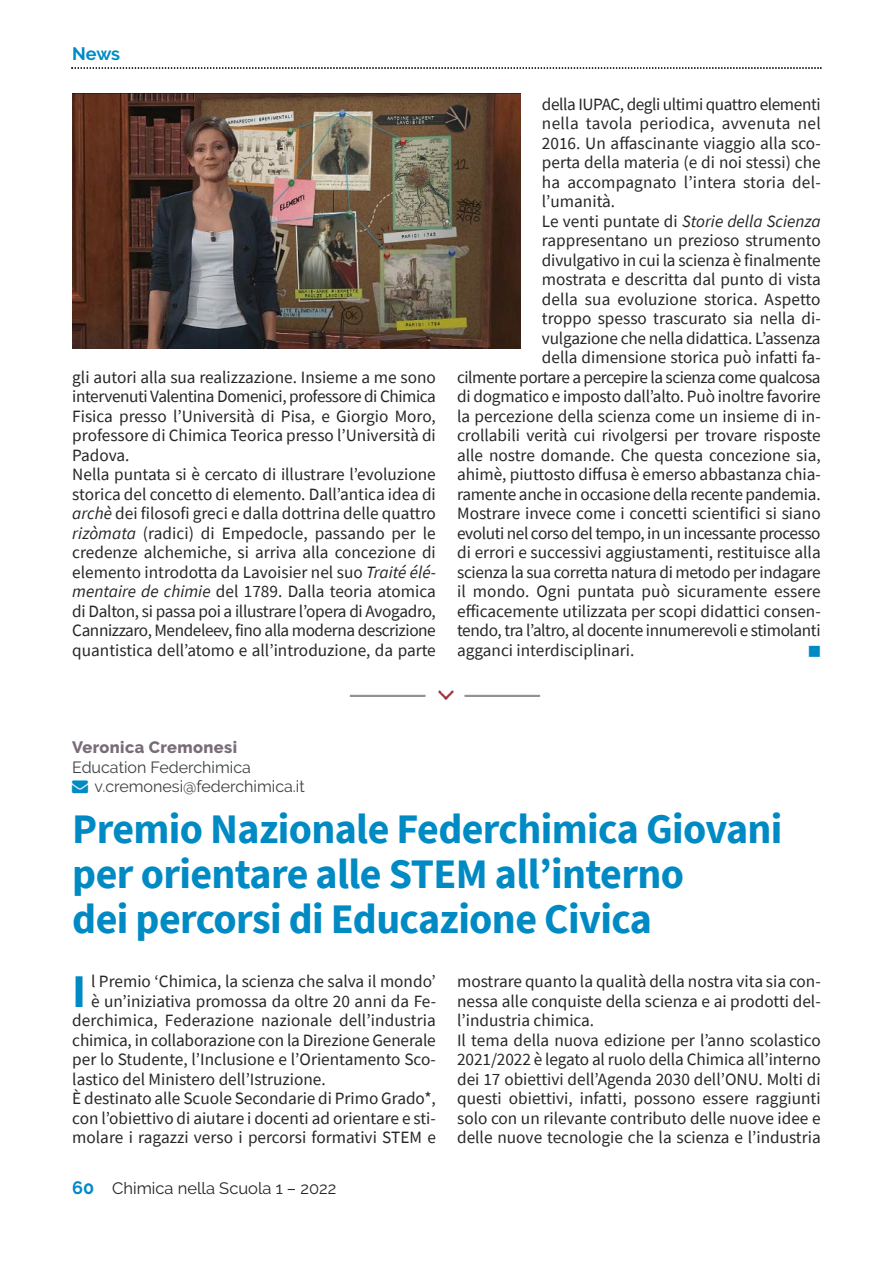
<style>
.page{position:relative;width:893px;height:1263px;background:#fff}
.page>*{position:absolute;margin:0;border:0;box-sizing:border-box;transform-origin:0 0}
.t1{font:700 46.8px "Source Sans Pro";color:#008ac4}
.t2{font:700 42px/45px "Source Sans Pro";letter-spacing:-.015em;color:#008ac4}
.t3{font:700 18px "Raleway";color:#008ac4}
.t4{font:17.25px/19.5px "Source Sans Pro";color:#272526;text-align:justify}
.t5{font:17.25px "Source Sans Pro";letter-spacing:-.025em;color:#272526}
.t6{font:italic 17.25px "Source Sans Pro";color:#272526}
.t7{font:16.5px "Raleway";color:#272526}
.t8{font:800 16.5px "Raleway";letter-spacing:.025em;color:#796c78}
.t9{font:16.2px "Raleway";color:#3f4042}
.t10{font:13.5px "Source Sans Pro";color:#008ac4}
.s1{font-style:italic}
.s2{font-style:normal}
.s3{font-weight:700;font-size:18px;color:#008ac4}
</style>
<div class="page">
<svg style="left:72px;top:67px;width:749px;height:2px"></svg>
<img style="left:349px;top:690px;width:192px;height:10px">
<img style="left:72px;top:94px;width:449px;height:255px">
<p class="t3" style="left:72px;top:44px;width:49px">News</p>
<p class="t4" style="left:72px;top:367px;width:365px">gli autori alla sua realizzazione. Insieme a me sono intervenuti Valentina Domenici, professore di Chimica Fisica presso l’Università di Pisa, e Giorgio Moro, professore di Chimica Teorica presso l’Università di Padova.</p>
<p class="t4" style="left:72px;top:464px;width:365px">Nella puntata si è cercato di illustrare l’evoluzione storica del concetto di elemento. Dall’antica idea di <span class="s1">archè</span> dei filosofi greci e dalla dottrina delle quattro <span class="s1">rizòmata</span> (radici) di Empedocle, passando per le credenze alchemiche, si arriva alla concezione di elemento introdotta da Lavoisier nel suo <span class="s1">Traité élé&shy;mentaire de chimie</span> del 1789. Dalla teoria atomica di Dalton, si passa poi a illustrare l’opera di Avogadro, Cannizzaro, Mendeleev, fino alla moderna descrizione quantistica dell’atomo e all’introduzione, da parte</p>
<p class="t4" style="left:542px;top:94px;width:280px">della IUPAC, degli ultimi quattro elementi nella tavola periodica, avvenuta nel 2016. Un affascinante viaggio alla sco&shy;perta della materia (e di noi stessi) che ha accompagnato l’intera storia del&shy;l’umanità.</p>
<p class="t6" style="left:542px;top:210px;width:280px"><span class="s2">Le venti puntate di</span> Storie della Scienza</p>
<p class="t4" style="left:542px;top:230px;width:280px">rappresentano un prezioso strumento</p>
<p class="t4" style="left:542px;top:250px;width:280px">divulgativo in cui la scienza è finalmente</p>
<p class="t4" style="left:542px;top:269px;width:280px">mostrata e descritta dal punto di vista</p>
<p class="t4" style="left:542px;top:289px;width:280px">della sua evoluzione storica. Aspetto</p>
<p class="t4" style="left:542px;top:308px;width:280px">troppo spesso trascurato sia nella di-</p>
<p class="t4" style="left:542px;top:328px;width:280px">vulgazione che nella didattica. L’assenza</p>
<p class="t4" style="left:542px;top:347px;width:280px">della dimensione storica può infatti fa-</p>
<p class="t5" style="left:457px;top:366px;width:365px">cilmente portare a percepire la scienza come qualcosa</p>
<p class="t4" style="left:457px;top:386px;width:365px">di dogmatico e imposto dall’alto. Può inoltre favorire</p>
<p class="t4" style="left:457px;top:406px;width:365px">la percezione della scienza come un insieme di in-</p>
<p class="t4" style="left:457px;top:425px;width:365px">crollabili verità cui rivolgersi per trovare risposte</p>
<p class="t4" style="left:457px;top:445px;width:365px">alle nostre domande. Che questa concezione sia,</p>
<p class="t4" style="left:457px;top:464px;width:365px">ahimè, piuttosto diffusa è emerso abbastanza chia-</p>
<p class="t4" style="left:457px;top:484px;width:365px">ramente anche in occasione della recente pandemia.</p>
<p class="t4" style="left:457px;top:503px;width:365px">Mostrare invece come i concetti scientifici si siano</p>
<p class="t5" style="left:457px;top:522px;width:365px">evoluti nel corso del tempo, in un incessante processo</p>
<p class="t4" style="left:457px;top:542px;width:365px">di errori e successivi aggiustamenti, restituisce alla</p>
<p class="t4" style="left:457px;top:562px;width:365px">scienza la sua corretta natura di metodo per indagare</p>
<p class="t4" style="left:457px;top:581px;width:365px">il mondo. Ogni puntata può sicuramente essere</p>
<p class="t4" style="left:457px;top:601px;width:365px">efficacemente utilizzata per scopi didattici consen-</p>
<p class="t5" style="left:457px;top:619px;width:365px">tendo, tra l’altro, al docente innumerevoli e stimolanti</p>
<p class="t4" style="left:457px;top:640px;width:179px">agganci interdisciplinari.</p>
<p class="t10" style="left:809px;top:642px;width:14px">■</p>
<p class="t8" style="left:72px;top:738px;width:166px">Veronica Cremonesi</p>
<p class="t9" style="left:72px;top:757px;width:180px">Education Federchimica</p>
<p class="t9" style="left:95px;top:777px;width:212px">v.cremonesi@federchimica.it</p>
<p class="t2" style="left:72px;top:806px;width:712px">Premio Nazionale Federchimica Giovani per orientare alle STEM all’interno<br>dei percorsi di Educazione Civica</p>
<p class="t1" style="left:72px;top:961px;width:16px">I</p>
<p class="t4" style="left:91px;top:971px;width:346px">l Premio ‘Chimica, la scienza che salva il mondo’</p>
<p class="t4" style="left:91px;top:991px;width:346px">è un’iniziativa promossa da oltre 20 anni da Fe-</p>
<p class="t4" style="left:72px;top:1010px;width:365px">derchimica, Federazione nazionale dell’industria</p>
<p class="t4" style="left:72px;top:1030px;width:365px">chimica, in collaborazione con la Direzione Generale</p>
<p class="t4" style="left:72px;top:1049px;width:365px">per lo Studente, l’Inclusione e l’Orientamento Sco-</p>
<p class="t4" style="left:72px;top:1069px;width:255px">lastico del Ministero dell’Istruzione.</p>
<p class="t4" style="left:72px;top:1088px;width:365px">È destinato alle Scuole Secondarie di Primo Grado*, con l’obiettivo di aiutare i docenti ad orientare e sti&shy;molare i ragazzi verso i percorsi formativi STEM e</p>
<p class="t7" style="left:72px;top:1178px;width:266px"><span class="s3">60</span> Chimica nella Scuola 1 – 2022</p>
<p class="t4" style="left:457px;top:971px;width:365px">mostrare quanto la qualità della nostra vita sia con&shy;nessa alle conquiste della scienza e ai prodotti del&shy;l’industria chimica.</p>
<p class="t4" style="left:457px;top:1030px;width:365px">Il tema della nuova edizione per l’anno scolastico 2021/2022 è legato al ruolo della Chimica all’interno dei 17 obiettivi dell’Agenda 2030 dell’ONU. Molti di questi obiettivi, infatti, possono essere raggiunti solo con un rilevante contributo delle nuove idee e delle nuove tecnologie che la scienza e l’industria</p>
</div>
